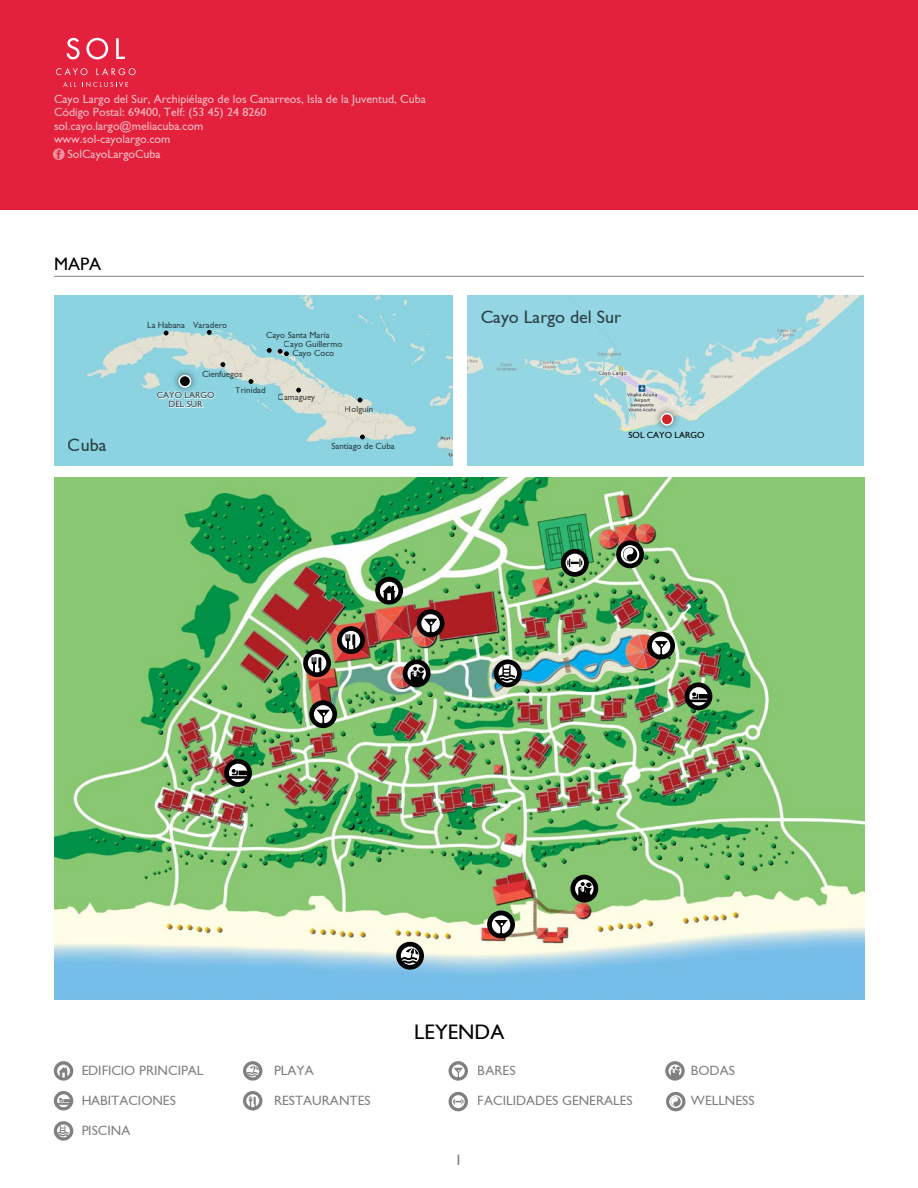
<style>
.page{position:relative;width:918px;height:1188px;background:#fff}
.page>*{position:absolute;margin:0;border:0;box-sizing:border-box;transform-origin:0 0}
.t1{font:21px "Gill Sans";color:#000}
.t2{font:18px "Gill Sans";color:#000}
.t3{font:15px "Gill Sans";color:#767b7d}
.t4{font:13.5px "Gill Sans";color:#000}
.t5{font:12px/13.5px "Gill Sans";color:#fff}
.t6{font:9px/9px "Gill Sans";color:#000;text-align:center}
</style>
<div class="page">
<div style="left:0;top:0;width:918px;height:210px;background:#e4213d"></div>
<svg style="left:53px;top:148px;width:12px;height:12px"></svg>
<svg style="left:67px;top:38px;width:58px;height:21px"></svg>
<svg style="left:63px;top:82px;width:13px;height:5px"></svg>
<svg style="left:86px;top:82px;width:42px;height:5px"></svg>
<svg style="left:56px;top:68px;width:31px;height:7px"></svg>
<svg style="left:96px;top:68px;width:40px;height:7px"></svg>
<img style="left:54px;top:477px;width:810px;height:523px">
<hr style="left:54px;top:276px;width:810px;height:1px;background:#000">
<img style="left:468px;top:296px;width:395px;height:170px">
<svg style="left:243px;top:1091px;width:19px;height:19px"></svg>
<svg style="left:246px;top:1094px;width:13px;height:13px"></svg>
<svg style="left:449px;top:1092px;width:19px;height:19px"></svg>
<svg style="left:452px;top:1095px;width:13px;height:13px"></svg>
<svg style="left:449px;top:1061px;width:19px;height:20px"></svg>
<svg style="left:452px;top:1065px;width:13px;height:12px"></svg>
<svg style="left:54px;top:1121px;width:19px;height:20px"></svg>
<svg style="left:57px;top:1124px;width:13px;height:13px"></svg>
<svg style="left:54px;top:1091px;width:19px;height:19px"></svg>
<svg style="left:57px;top:1094px;width:13px;height:13px"></svg>
<svg style="left:54px;top:1061px;width:19px;height:20px"></svg>
<svg style="left:57px;top:1065px;width:13px;height:13px"></svg>
<svg style="left:243px;top:1061px;width:19px;height:20px"></svg>
<svg style="left:246px;top:1064px;width:13px;height:13px"></svg>
<div style="left:396px;top:942px;width:28px;height:28px;background:#000;border-radius:50%"></div>
<svg style="left:401px;top:947px;width:18px;height:18px"></svg>
<div style="left:337px;top:626px;width:28px;height:28px;background:#000;border-radius:50%"></div>
<svg style="left:342px;top:631px;width:18px;height:18px"></svg>
<div style="left:487px;top:911px;width:28px;height:27px;background:#000;border-radius:50%"></div>
<svg style="left:492px;top:915px;width:18px;height:19px"></svg>
<div style="left:685px;top:682px;width:27px;height:28px;background:#000;border-radius:50%"></div>
<svg style="left:689px;top:687px;width:19px;height:19px"></svg>
<div style="left:375px;top:577px;width:28px;height:28px;background:#000;border-radius:50%"></div>
<svg style="left:380px;top:582px;width:18px;height:18px"></svg>
<div style="left:494px;top:659px;width:28px;height:28px;background:#000;border-radius:50%"></div>
<svg style="left:499px;top:664px;width:18px;height:19px"></svg>
<div style="left:561px;top:549px;width:28px;height:28px;background:#000;border-radius:50%"></div>
<svg style="left:566px;top:554px;width:18px;height:18px"></svg>
<div style="left:303px;top:649px;width:28px;height:28px;background:#000;border-radius:50%"></div>
<svg style="left:308px;top:654px;width:18px;height:18px"></svg>
<div style="left:647px;top:632px;width:28px;height:27px;background:#000;border-radius:50%"></div>
<svg style="left:652px;top:636px;width:18px;height:19px"></svg>
<div style="left:309px;top:700px;width:28px;height:28px;background:#000;border-radius:50%"></div>
<svg style="left:314px;top:705px;width:18px;height:18px"></svg>
<svg style="left:665px;top:1061px;width:20px;height:20px"></svg>
<svg style="left:669px;top:1064px;width:12px;height:12px"></svg>
<div style="left:570px;top:875px;width:28px;height:28px;background:#000;border-radius:50%"></div>
<svg style="left:575px;top:879px;width:19px;height:17px"></svg>
<div style="left:616px;top:540px;width:28px;height:28px;background:#000;border-radius:50%"></div>
<svg style="left:621px;top:545px;width:18px;height:19px"></svg>
<svg style="left:666px;top:1092px;width:19px;height:19px"></svg>
<svg style="left:669px;top:1095px;width:13px;height:13px"></svg>
<div style="left:224px;top:759px;width:28px;height:28px;background:#000;border-radius:50%"></div>
<svg style="left:229px;top:764px;width:18px;height:18px"></svg>
<div style="left:417px;top:609px;width:28px;height:28px;background:#000;border-radius:50%"></div>
<svg style="left:421px;top:614px;width:19px;height:18px"></svg>
<div style="left:403px;top:659px;width:28px;height:28px;background:#000;border-radius:50%"></div>
<svg style="left:407px;top:664px;width:19px;height:16px"></svg>
<img style="left:54px;top:296px;width:399px;height:170px">
<div style="left:171px;top:368px;width:28px;height:27px;background:#000;opacity:.49"></div>
<div style="left:179px;top:376px;width:12px;height:11px;background:#000;border-radius:50%"></div>
<div style="left:178px;top:375px;width:13px;height:13px;border:2px solid #fff;border-radius:50%"></div>
<svg style="left:207px;top:330px;width:5px;height:5px"></svg>
<svg style="left:220px;top:362px;width:5px;height:5px"></svg>
<svg style="left:249px;top:379px;width:4px;height:5px"></svg>
<svg style="left:360px;top:435px;width:5px;height:4px"></svg>
<svg style="left:296px;top:388px;width:5px;height:5px"></svg>
<svg style="left:267px;top:348px;width:5px;height:5px"></svg>
<svg style="left:278px;top:349px;width:11px;height:7px"></svg>
<svg style="left:358px;top:398px;width:4px;height:5px"></svg>
<svg style="left:164px;top:331px;width:5px;height:4px"></svg>
<svg style="left:156px;top:390px;width:60px;height:19px"></svg>
<div style="left:653px;top:406px;width:28px;height:27px;background:#000;opacity:.49"></div>
<div style="left:661px;top:414px;width:12px;height:11px;background:#d2232a;border-radius:50%"></div>
<div style="left:661px;top:413px;width:12px;height:13px;border:2px solid #fff;border-radius:50%"></div>
<p class="t5" style="left:54px;top:92px;width:373px">Cayo Largo del Sur, Archipiélago de los Canarreos, Isla de la Juventud, Cuba Código Postal: 69400, Telf: (53 45) 24 8260<br>sol.cayo.largo@meliacuba.com<br>www.sol-cayolargo.com</p>
<p class="t5" style="left:67px;top:147px;width:95px">SolCayoLargoCuba</p>
<h2 class="t2" style="left:54px;top:254px;width:49px">MAPA</h2>
<p class="t6" style="left:147px;top:320px;width:39px">La Habana</p>
<p class="t6" style="left:193px;top:320px;width:36px">Varadero</p>
<p class="t6" style="left:202px;top:370px;width:42px">Cienfuegos</p>
<p class="t6" style="left:266px;top:331px;width:65px">Cayo Santa María</p>
<p class="t6" style="left:284px;top:339px;width:60px">Cayo Guillermo</p>
<p class="t6" style="left:292px;top:349px;width:43px">Cayo Coco</p>
<p class="t6" style="left:157px;top:391px;width:59px">CAYO LARGO<br>DEL SUR</p>
<p class="t6" style="left:235px;top:386px;width:32px">Trinidad</p>
<p class="t6" style="left:278px;top:393px;width:39px">Camaguey</p>
<p class="t6" style="left:345px;top:405px;width:30px">Holguín</p>
<h2 class="t2" style="left:68px;top:435px;width:40px">Cuba</h2>
<p class="t6" style="left:332px;top:441px;width:65px">Santiago de Cuba</p>
<h2 class="t2" style="left:481px;top:306px;width:142px">Cayo Largo del Sur</h2>
<p class="t6" style="left:628px;top:431px;width:78px">SOL CAYO LARGO</p>
<p class="t4" style="left:81px;top:1063px;width:124px">EDIFICIO PRINCIPAL</p>
<p class="t4" style="left:81px;top:1093px;width:96px">HABITACIONES</p>
<p class="t4" style="left:81px;top:1123px;width:50px">PISCINA</p>
<p class="t4" style="left:274px;top:1063px;width:41px">PLAYA</p>
<p class="t4" style="left:274px;top:1093px;width:98px">RESTAURANTES</p>
<h1 class="t1" style="left:414px;top:1020px;width:92px">LEYENDA</h1>
<p class="t4" style="left:478px;top:1063px;width:39px">BARES</p>
<p class="t4" style="left:478px;top:1093px;width:156px">FACILIDADES GENERALES</p>
<p class="t3" style="left:455px;top:1151px;width:9px">1</p>
<p class="t4" style="left:691px;top:1063px;width:46px">BODAS</p>
<p class="t4" style="left:691px;top:1093px;width:65px">WELLNESS</p>
</div>
